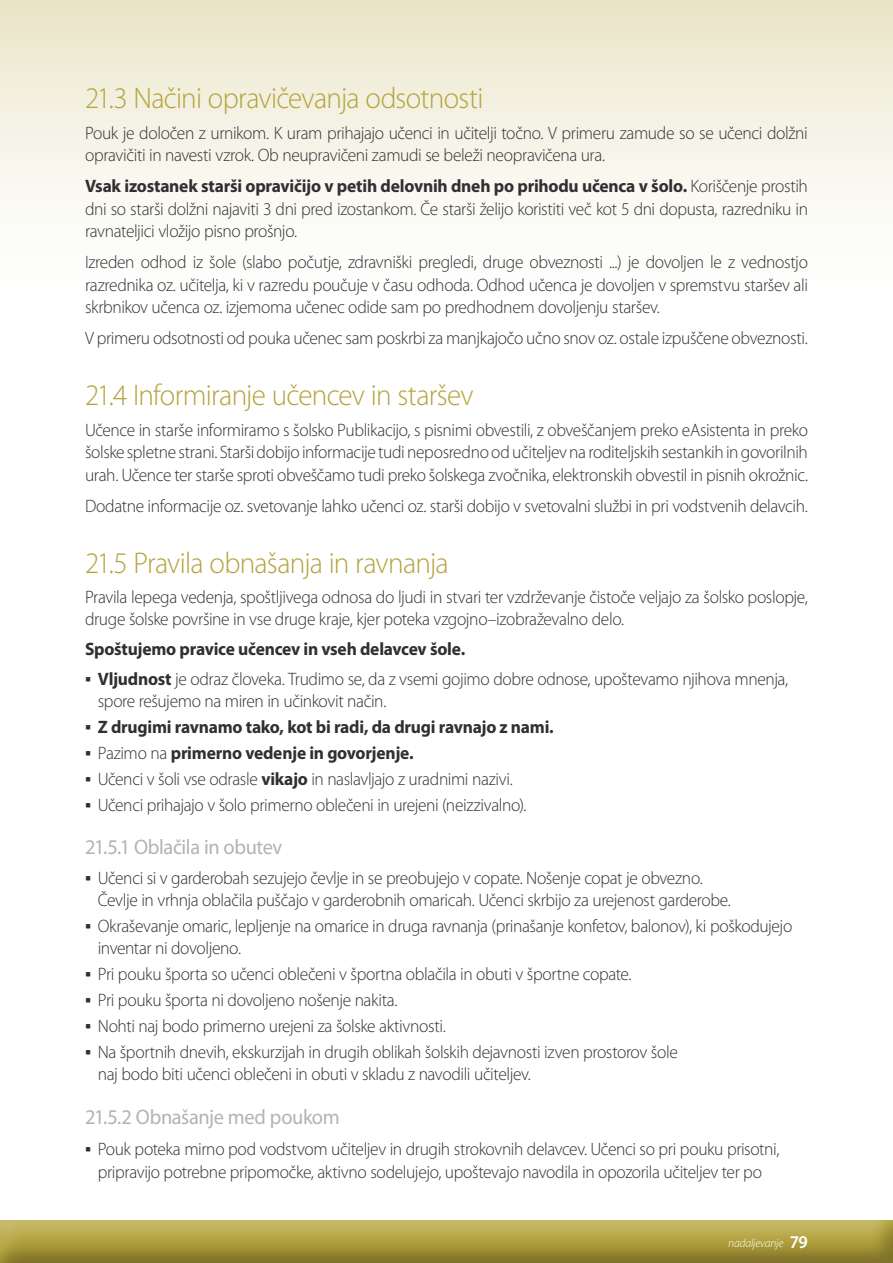
<style>
.page{position:relative;width:893px;height:1263px;background:#fff}
.page>*{position:absolute;margin:0;border:0;box-sizing:border-box;transform-origin:0 0}
.t1{font:300 30px "Myriad Pro";letter-spacing:-.025em;color:#b4a33c}
.t2{font:21px "Myriad Pro";letter-spacing:-.02em;color:#b2b3b7}
.t3{font:300 18px/22.5px "Myriad Pro";letter-spacing:-.025em;color:#312f30}
.t4{font:700 18px "Myriad Pro";letter-spacing:-.015em;color:#312f30}
.t5{font:600 18px "Myriad Pro";color:#fff}
.t6{font:italic 300 12px "Myriad Pro";letter-spacing:-.02em;color:#fff}
.s1{font-weight:700}
.s2{font-family:"Agency FB";font-weight:400;font-size:15px}
.s3{font-weight:300}
</style>
<div class="page">
<div style="left:0;top:1218px;width:893px;height:45px;background:#231f20;opacity:.35"></div>
<div style="left:0;top:0;width:893px;height:334px;background:linear-gradient(to bottom,#ebe7cc,#fff)"></div>
<p class="t1" style="left:85px;top:79px;width:400px">21.3 Načini opravičevanja odsotnosti</p>
<p class="t3" style="left:85px;top:121px;width:724px">Pouk je določen z urnikom. K uram prihajajo učenci in učitelji točno. V primeru zamude so se učenci dolžni opravičiti in navesti vzrok. Ob neupravičeni zamudi se beleži neopravičena ura.</p>
<p class="t3" style="left:85px;top:175px;width:724px;text-align:justify"><span class="s1">Vsak izostanek starši opravičijo v petih delovnih dneh po prihodu učenca v šolo.</span> Koriščenje prostih dni so starši dolžni najaviti 3 dni pred izostankom. Če starši želijo koristiti več kot 5 dni dopusta, razredniku in ravnateljici vložijo pisno prošnjo.</p>
<p class="t3" style="left:85px;top:251px;width:724px;text-align:justify">Izreden odhod iz šole (slabo počutje, zdravniški pregledi, druge obveznosti ...) je dovoljen le z vednostjo razrednika oz. učitelja, ki v razredu poučuje v času odhoda. Odhod učenca je dovoljen v spremstvu staršev ali skrbnikov učenca oz. izjemoma učenec odide sam po predhodnem dovoljenju staršev.</p>
<p class="t3" style="left:85px;top:327px;width:724px">V primeru odsotnosti od pouka učenec sam poskrbi za manjkajočo učno snov oz. ostale izpuščene obveznosti.</p>
<p class="t1" style="left:85px;top:377px;width:390px">21.4 Informiranje učencev in staršev</p>
<p class="t3" style="left:85px;top:418px;width:724px;text-align:justify">Učence in starše informiramo s šolsko Publikacijo, s pisnimi obvestili, z obveščanjem preko eAsistenta in preko šolske spletne strani. Starši dobijo informacije tudi neposredno od učiteljev na roditeljskih sestankih in govorilnih urah. Učence ter starše sproti obveščamo tudi preko šolskega zvočnika, elektronskih obvestil in pisnih okrožnic.</p>
<p class="t3" style="left:85px;top:494px;width:724px">Dodatne informacije oz. svetovanje lahko učenci oz. starši dobijo v svetovalni službi in pri vodstvenih delavcih.</p>
<p class="t1" style="left:85px;top:545px;width:365px">21.5 Pravila obnašanja in ravnanja</p>
<p class="t3" style="left:85px;top:586px;width:724px;line-height:21.8px">Pravila lepega vedenja, spoštljivega odnosa do ljudi in stvari ter vzdrževanje čistoče veljajo za šolsko poslopje, druge šolske površine in vse druge kraje, kjer poteka vzgojno–izobraževalno delo.</p>
<p class="t4" style="left:85px;top:637px;width:382px">Spoštujemo pravice učencev in vseh delavcev šole.</p>
<p class="t3" style="left:98px;top:668px;width:692px;line-height:21.8px;text-indent:-13px"><span class="s2">•</span> <span class="s1">Vljudnost</span> je odraz človeka. Trudimo se, da z vsemi gojimo dobre odnose, upoštevamo njihova mnenja, spore rešujemo na miren in učinkovit način.</p>
<p class="t4" style="left:85px;top:715px;width:470px"><span class="s2">•</span> Z drugimi ravnamo tako, kot bi radi, da drugi ravnajo z nami.</p>
<p class="t4" style="left:85px;top:741px;width:330px"><span class="s2">•</span> <span class="s3">Pazimo na</span> primerno vedenje in govorjenje.</p>
<p class="t3" style="left:85px;top:767px;width:429px"><span class="s2">•</span> Učenci v šoli vse odrasle <span class="s1">vikajo</span> in naslavljajo z uradnimi nazivi.</p>
<p class="t3" style="left:85px;top:793px;width:443px"><span class="s2">•</span> Učenci prihajajo v šolo primerno oblečeni in urejeni (neizzivalno).</p>
<p class="t2" style="left:85px;top:834px;width:199px">21.5.1 Oblačila in obutev</p>
<p class="t3" style="left:98px;top:867px;width:635px;line-height:21.8px;text-indent:-13px"><span class="s2">•</span> Učenci si v garderobah sezujejo čevlje in se preobujejo v copate. Nošenje copat je obvezno.<br>Čevlje in vrhnja oblačila puščajo v garderobnih omaricah. Učenci skrbijo za urejenost garderobe.</p>
<p class="t3" style="left:98px;top:915px;width:696px;line-height:21.8px;text-indent:-13px"><span class="s2">•</span> Okraševanje omaric, lepljenje na omarice in druga ravnanja (prinašanje konfetov, balonov), ki poškodujejo inventar ni dovoljeno.</p>
<p class="t3" style="left:85px;top:962px;width:548px"><span class="s2">•</span> Pri pouku športa so učenci oblečeni v športna oblačila in obuti v športne copate.</p>
<p class="t3" style="left:85px;top:988px;width:314px"><span class="s2">•</span> Pri pouku športa ni dovoljeno nošenje nakita.</p>
<p class="t3" style="left:85px;top:1014px;width:362px"><span class="s2">•</span> Nohti naj bodo primerno urejeni za šolske aktivnosti.</p>
<p class="t3" style="left:98px;top:1040px;width:581px;text-indent:-13px"><span class="s2">•</span> Na športnih dnevih, ekskurzijah in drugih oblikah šolskih dejavnosti izven prostorov šole naj bodo biti učenci oblečeni in obuti v skladu z navodili učiteljev.</p>
<p class="t2" style="left:85px;top:1104px;width:256px">21.5.2 Obnašanje med poukom</p>
<p class="t3" style="left:85px;top:1137px;width:696px;text-align:center"><span class="s2">•</span> Pouk poteka mirno pod vodstvom učiteljev in drugih strokovnih delavcev. Učenci so pri pouku prisotni, pripravijo potrebne pripomočke, aktivno sodelujejo, upoštevajo navodila in opozorila učiteljev ter po</p>
<p class="t6" style="left:728px;top:1235px;width:56px">nadaljevanje</p>
<p class="t5" style="left:790px;top:1231px;width:20px">79</p>
</div>
